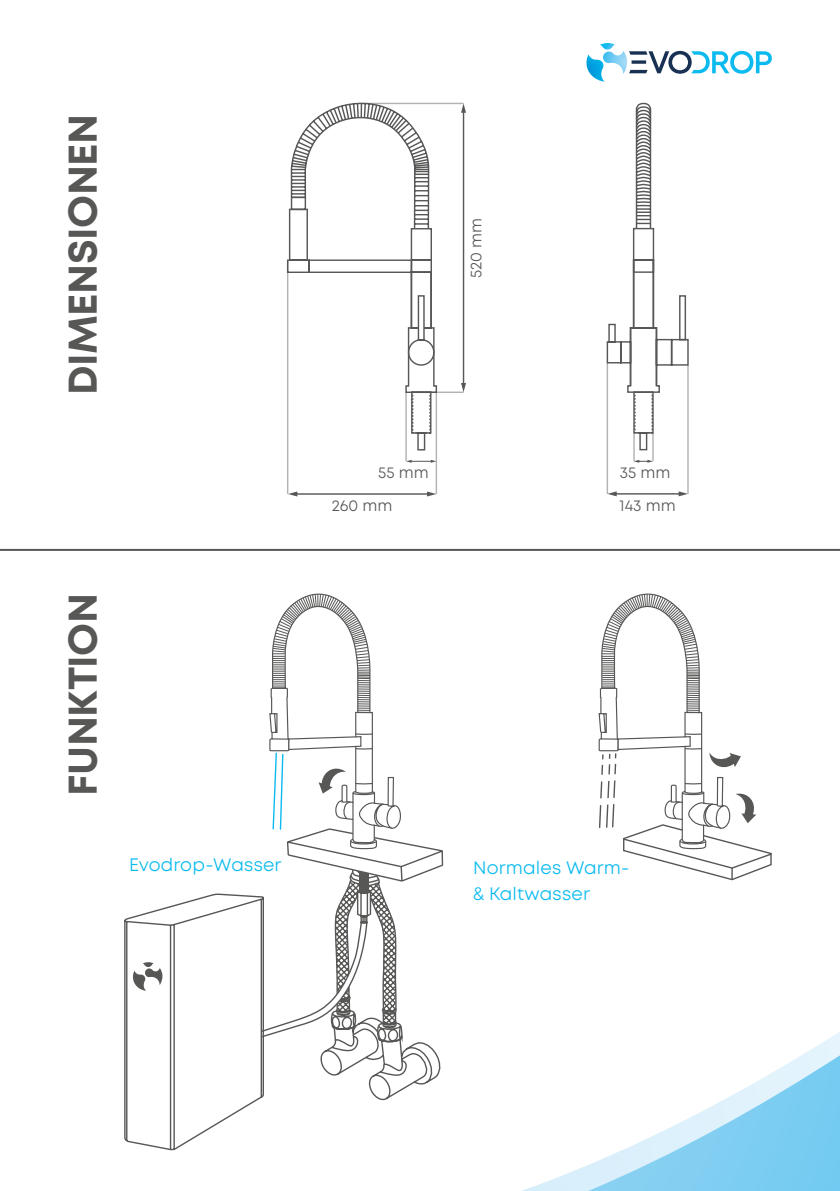
<style>
.page{position:relative;width:840px;height:1191px;background:#fff}
.page>*{position:absolute;margin:0;border:0;box-sizing:border-box;transform-origin:0 0}
.t1{font:700 40px "Mont";letter-spacing:-.01em;color:#575756}
.t2{font:18px/26px "Mont";letter-spacing:.005em;color:#0bbbef}
.t3{font:15.8px "Mont";color:#575756}
</style>
<div class="page">
<svg style="left:629px;top:51px;width:142px;height:23px"></svg>
<img style="left:600px;top:43px;width:14px;height:7px">
<img style="left:604px;top:51px;width:22px;height:23px">
<img style="left:586px;top:54px;width:18px;height:28px">
<hr style="left:0;top:549px;width:839px;height:2px;background:#575756">
<hr style="left:405px;top:392px;width:1px;height:69px;background:#b3b3b2">
<hr style="left:287px;top:260px;width:1px;height:234px;background:#b3b3b2">
<hr style="left:435px;top:392px;width:2px;height:102px;background:#b3b3b2">
<hr style="left:361px;top:103px;width:102px;height:1px;background:#b3b3b2">
<hr style="left:519px;top:363px;width:1px;height:131px;background:#b3b3b2">
<svg style="left:290px;top:102px;width:147px;height:94px"></svg>
<hr style="left:295px;top:493px;width:133px;height:2px;background:#575756">
<svg style="left:288px;top:491px;width:9px;height:5px"></svg>
<svg style="left:427px;top:491px;width:9px;height:5px"></svg>
<hr style="left:462px;top:111px;width:2px;height:274px;background:#575756">
<svg style="left:461px;top:103px;width:5px;height:10px"></svg>
<svg style="left:287px;top:196px;width:179px;height:255px"></svg>
<svg style="left:406px;top:460px;width:30px;height:3px"></svg>
<svg style="left:606px;top:102px;width:82px;height:394px"></svg>
<svg style="left:598px;top:593px;width:174px;height:288px"></svg>
<svg style="left:124px;top:593px;width:320px;height:557px"></svg>
<svg style="left:522px;top:1032px;width:317px;height:159px"></svg>
<svg style="left:587px;top:1055px;width:252px;height:136px"></svg>
<h1 class="t1" style="left:57px;top:395px;width:283px;rotate:-90deg">DIMENSIONEN</h1>
<h1 class="t1" style="left:57px;top:795px;width:204px;rotate:-90deg">FUNKTION</h1>
<p class="t2" style="left:129px;top:851px;width:154px">Evodrop-Wasser</p>
<p class="t3" style="left:465px;top:278px;width:62px;rotate:-90deg">520 mm</p>
<p class="t3" style="left:378px;top:463px;width:52px">55 mm</p>
<p class="t3" style="left:331px;top:495px;width:62px">260 mm</p>
<p class="t3" style="left:619px;top:463px;width:52px">35 mm</p>
<p class="t3" style="left:619px;top:495px;width:58px">143 mm</p>
<p class="t2" style="left:473px;top:854px;width:158px">Normales Warm-&amp; Kaltwasser</p>
</div>
